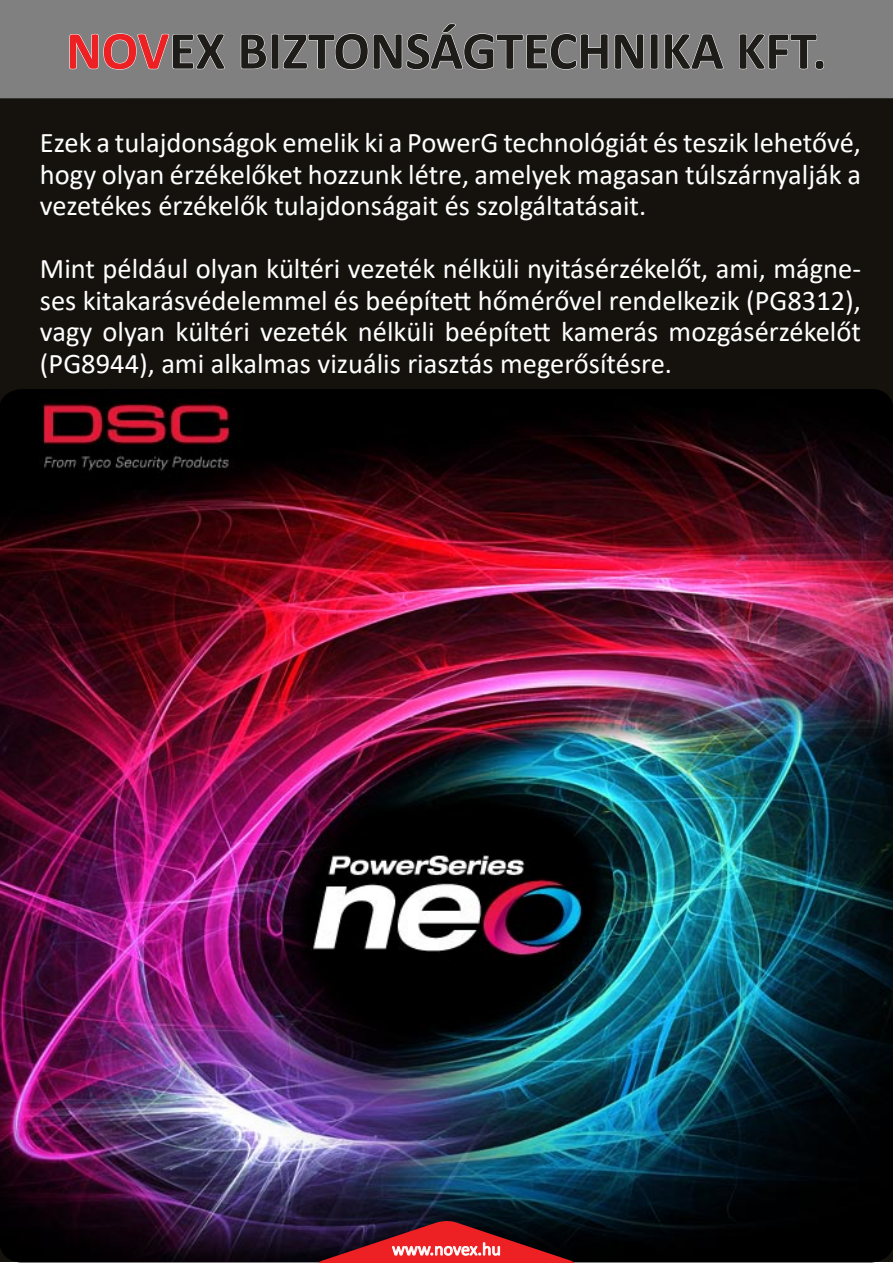
<style>
.page{position:relative;width:893px;height:1263px;background:#fff}
.page>*{position:absolute;margin:0;border:0;box-sizing:border-box;transform-origin:0 0}
.t1{font:700 54px "Calibri";color:#1e1c18}
.t2{font:28.5px/31.5px "Calibri";color:#fff;text-align:justify}
.t3{font:18px "Calibri";color:#fff}
.s1{color:#ed2024}
</style>
<div class="page">
<div style="left:0;top:0;width:893px;height:1262px;background:#15120e"></div>
<div style="left:0;top:0;width:893px;height:98px;background:#808080"></div>
<img style="left:0;top:389px;width:893px;height:873px">
<svg style="left:69px;top:33px;width:156px;height:37px;background:#929292"></svg>
<svg style="left:240px;top:23px;width:368px;height:47px;background:#8d8d8d"></svg>
<svg style="left:614px;top:34px;width:30px;height:36px"></svg>
<svg style="left:650px;top:34px;width:8px;height:36px"></svg>
<svg style="left:664px;top:34px;width:60px;height:36px;background:#939393"></svg>
<svg style="left:739px;top:34px;width:85px;height:36px;background:#929292"></svg>
<svg style="left:313px;top:1219px;width:267px;height:44px;background:#7b202a"></svg>
<p class="t1" style="left:66px;top:13px;width:762px"><span class="s1">NOV</span>EX BIZTONSÁGTECHNIKA KFT.</p>
<p class="t2" style="left:40px;top:126px;width:822px">Ezek a tulajdonságok emelik ki a PowerG technológiát és teszik lehetővé, hogy olyan érzékelőket hozzunk létre, amelyek magasan túlszárnyalják a vezetékes érzékelők tulajdonságait és szolgáltatásait.</p>
<p class="t2" style="left:40px;top:252px;width:823px">Mint például olyan kültéri vezeték nélküli nyitásérzékelőt, ami, mágne&shy;ses kitakarásvédelemmel és beépített hőmérővel rendelkezik (PG8312), vagy olyan kültéri vezeték nélküli beépített kamerás mozgásérzékelőt (PG8944), ami alkalmas vizuális riasztás megerősítésre.</p>
<p class="t3" style="left:392px;top:1236px;width:110px">www.novex.hu</p>
</div>
